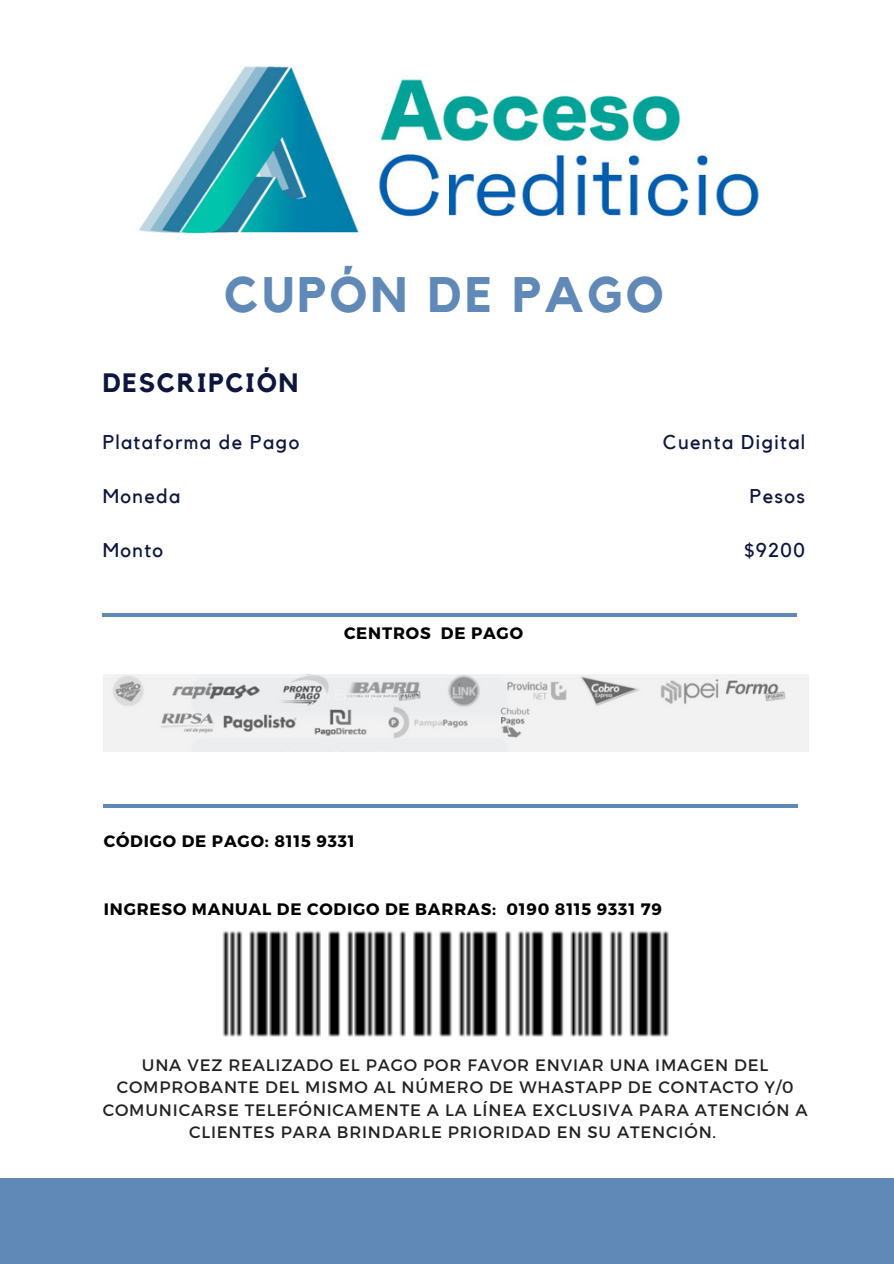
<style>
.page{position:relative;width:894px;height:1264px;background:#fff}
.page>*{position:absolute;margin:0;border:0;box-sizing:border-box;transform-origin:0 0}
.t1{font:700 49.65px "Kollektif";letter-spacing:.07em;color:#6089b7}
.t2{font:700 26.55px "Kollektif";letter-spacing:.07em;color:#0e163d}
.t3{font:19.8px "Kollektif";letter-spacing:.07em;color:#0e163d}
.t4{font:16.5px/22.5px "Montserrat";letter-spacing:.05em;color:#222;text-align:center}
.t5{font:700 16.5px "Montserrat";letter-spacing:.05em;color:#000}
</style>
<div class="page">
<div style="left:0;top:1178px;width:893px;height:85px;background:#6089b7"></div>
<hr style="left:102px;top:613px;width:694px;height:3px;background:#6089b7">
<hr style="left:104px;top:804px;width:693px;height:4px;background:#6089b7">
<img style="left:104px;top:674px;width:703px;height:78px">
<img style="left:139px;top:66px;width:620px;height:168px">
<img style="left:222px;top:931px;width:447px;height:106px">
<p class="t1" style="left:224px;top:272px;width:441px">CUPÓN DE PAGO</p>
<p class="t2" style="left:103px;top:371px;width:197px">DESCRIPCIÓN</p>
<p class="t3" style="left:103px;top:433px;width:198px">Plataforma de Pago</p>
<p class="t3" style="left:103px;top:487px;width:79px">Moneda</p>
<p class="t3" style="left:103px;top:541px;width:62px">Monto</p>
<p class="t5" style="left:344px;top:622px;width:180px">CENTROS DE PAGO</p>
<p class="t5" style="left:104px;top:830px;width:252px">CÓDIGO DE PAGO: 8115 9331</p>
<p class="t3" style="left:662px;top:433px;width:143px">Cuenta Digital</p>
<p class="t3" style="left:749px;top:487px;width:57px">Pesos</p>
<p class="t3" style="left:744px;top:541px;width:62px">$9200</p>
<p class="t5" style="left:104px;top:898px;width:559px">INGRESO MANUAL DE CODIGO DE BARRAS: 0190 8115 9331 79</p>
<p class="t4" style="left:103px;top:1052px;width:706px">UNA VEZ REALIZADO EL PAGO POR FAVOR ENVIAR UNA IMAGEN DEL COMPROBANTE DEL MISMO AL NÚMERO DE WHASTAPP DE CONTACTO Y/0<br>COMUNICARSE TELEFÓNICAMENTE A LA LÍNEA EXCLUSIVA PARA ATENCIÓN A CLIENTES PARA BRINDARLE PRIORIDAD EN SU ATENCIÓN.</p>
</div>
